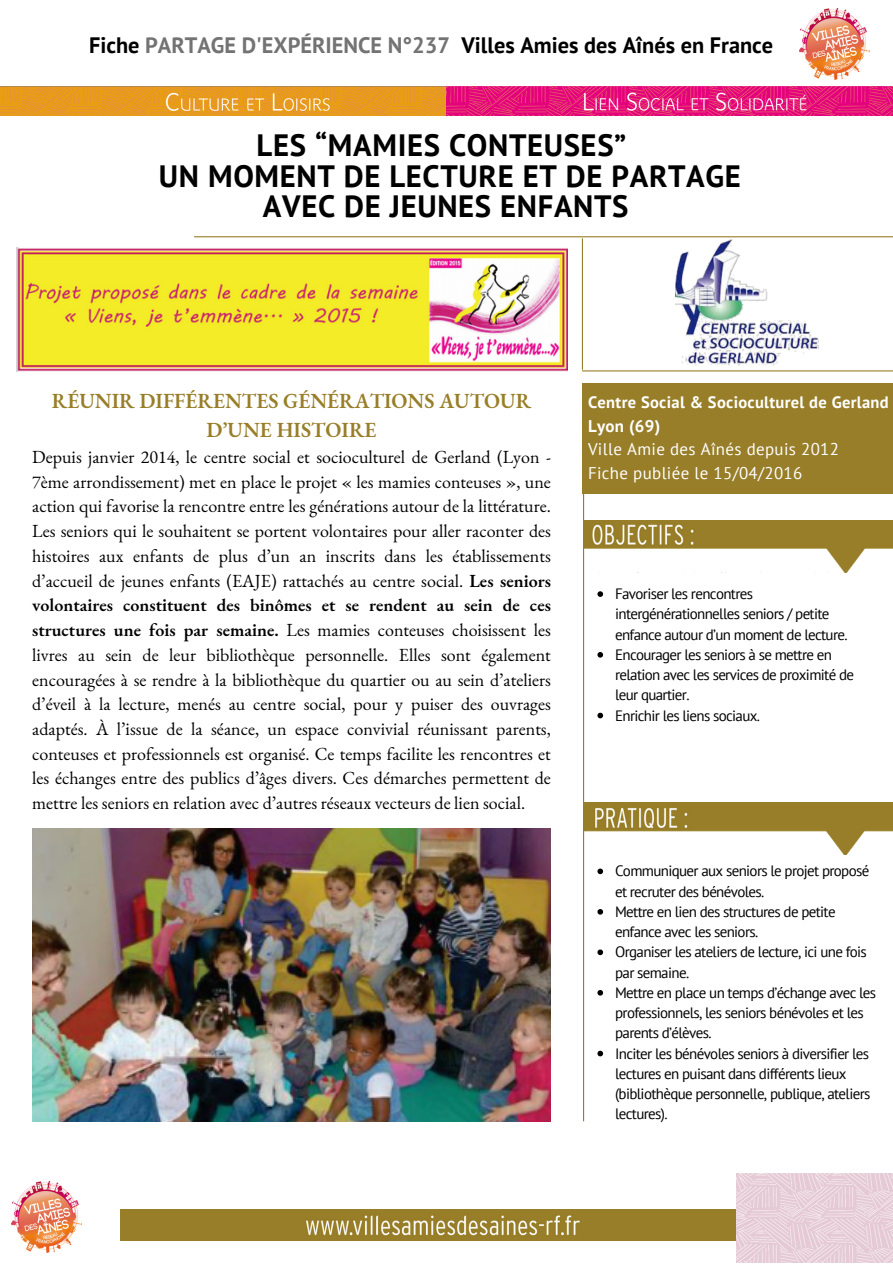
<style>
.page{position:relative;width:893px;height:1264px;background:#fff}
.page>*{position:absolute;margin:0;border:0;box-sizing:border-box;transform-origin:0 0}
.t1{font:700 30.75px "PT Sans";letter-spacing:.02em;color:#000}
.t2{font:700 22.35px "PT Sans";color:#000}
.t3{font:600 21px/29.2px "EB Garamond";color:#987e28;text-align:center}
.t4{font:18px/24.8px "EB Garamond";color:#000;text-align:justify}
.t5{font:16.95px "PT Sans";letter-spacing:.02em;color:#fff}
.t6{font:700 16.95px "PT Sans";letter-spacing:.02em;color:#fff}
.t7{font:700 16.5px "PT Sans";letter-spacing:.02em;color:#fff}
.t8{font:15px/20.2px "PT Sans";letter-spacing:-.045em;color:#000}
.s1{color:#737373}
.s2{font-weight:600}
</style>
<div class="page">
<hr style="left:583px;top:456px;width:1px;height:664px;background:#987e28">
<img style="left:120px;top:1209px;width:616px;height:31px">
<img style="left:736px;top:1173px;width:156px;height:89px">
<img style="left:584px;top:802px;width:308px;height:52px">
<img style="left:584px;top:520px;width:308px;height:52px">
<div style="left:582px;top:383px;width:310px;height:111px;background:#987e28"></div>
<hr style="left:194px;top:236px;width:698px;height:1px;background:#987e28">
<hr style="left:582px;top:239px;width:1px;height:130px;background:#987e28">
<hr style="left:582px;top:370px;width:310px;height:1px;background:#987e28">
<img style="left:12px;top:1181px;width:69px;height:71px">
<img style="left:32px;top:828px;width:518px;height:293px">
<img style="left:675px;top:237px;width:143px;height:129px">
<img style="left:0;top:86px;width:892px;height:29px">
<img style="left:799px;top:9px;width:70px;height:70px">
<img style="left:16px;top:247px;width:551px;height:124px">
<svg style="left:597px;top:591px;width:6px;height:6px"></svg>
<svg style="left:597px;top:652px;width:6px;height:5px"></svg>
<svg style="left:597px;top:712px;width:6px;height:6px"></svg>
<svg style="left:597px;top:868px;width:6px;height:6px"></svg>
<svg style="left:597px;top:909px;width:6px;height:5px"></svg>
<svg style="left:597px;top:949px;width:6px;height:6px"></svg>
<svg style="left:597px;top:990px;width:6px;height:5px"></svg>
<svg style="left:597px;top:1050px;width:6px;height:6px"></svg>
<p class="t2" style="left:89px;top:31px;width:685px">Fiche <span class="s1">PARTAGE D'EXPÉRIENCE N°237</span> Villes Amies des Aînés en France</p>
<p class="t1" style="left:256px;top:125px;width:371px">LES “MAMIES CONTEUSES”</p>
<p class="t1" style="left:159px;top:155px;width:583px">UN MOMENT DE LECTURE ET DE PARTAGE</p>
<p class="t1" style="left:263px;top:186px;width:367px">AVEC DE JEUNES ENFANTS</p>
<p class="t3" style="left:52px;top:385px;width:481px">RÉUNIR DIFFÉRENTES GÉNÉRATIONS AUTOUR<br>D’UNE HISTOIRE</p>
<p class="t4" style="left:32px;top:444px;width:520px">Depuis janvier 2014, le centre social et socioculturel de Gerland (Lyon - 7ème arrondissement) met en place le projet « les mamies conteuses », une action qui favorise la rencontre entre les générations autour de la littérature.<br>Les seniors qui le souhaitent se portent volontaires pour aller raconter des histoires aux enfants de plus d’un an inscrits dans les établissements d’accueil de jeunes enfants (EAJE) rattachés au centre social. <span class="s2">Les seniors volontaires constituent des binômes et se rendent au sein de ces structures une fois par semaine.</span> Les mamies conteuses choisissent les livres au sein de leur bibliothèque personnelle. Elles sont également encouragées à se rendre à la bibliothèque du quartier ou au sein d’ateliers d’éveil à la lecture, menés au centre social, pour y puiser des ouvrages adaptés. À l’issue de la séance, un espace convivial réunissant parents, conteuses et professionnels est organisé. Ce temps facilite les rencontres et les échanges entre des publics d’âges divers. Ces démarches permettent de mettre les seniors en relation avec d’autres réseaux vecteurs de lien social.</p>
<p class="t7" style="left:588px;top:391px;width:302px">Centre Social &amp; Socioculturel de Gerland</p>
<p class="t6" style="left:588px;top:414px;width:74px">Lyon (69)</p>
<p class="t5" style="left:588px;top:438px;width:252px">Ville Amie des Aînés depuis 2012</p>
<p class="t5" style="left:588px;top:461px;width:216px">Fiche publiée le 15/04/2016</p>
<p class="t8" style="left:615px;top:583px;width:234px">Favoriser les rencontres intergénérationnelles seniors / petite enfance autour d’un moment de lecture.</p>
<p class="t8" style="left:615px;top:644px;width:240px">Encourager les seniors à se mettre en relation avec les services de proximité de leur quartier.</p>
<p class="t8" style="left:615px;top:705px;width:146px">Enrichir les liens sociaux.</p>
<p class="t8" style="left:615px;top:860px;width:256px">Communiquer aux seniors le projet proposé et recruter des bénévoles.</p>
<p class="t8" style="left:615px;top:901px;width:222px">Mettre en lien des structures de petite enfance avec les seniors.</p>
<p class="t8" style="left:615px;top:941px;width:253px">Organiser les ateliers de lecture, ici une fois par semaine.</p>
<p class="t8" style="left:615px;top:982px;width:262px">Mettre en place un temps d’échange avec les professionnels, les seniors bénévoles et les parents d’élèves.</p>
<p class="t8" style="left:615px;top:1042px;width:257px">Inciter les bénévoles seniors à diversifier les lectures en puisant dans différents lieux (bibliothèque personnelle, publique, ateliers lectures).</p>
</div>
